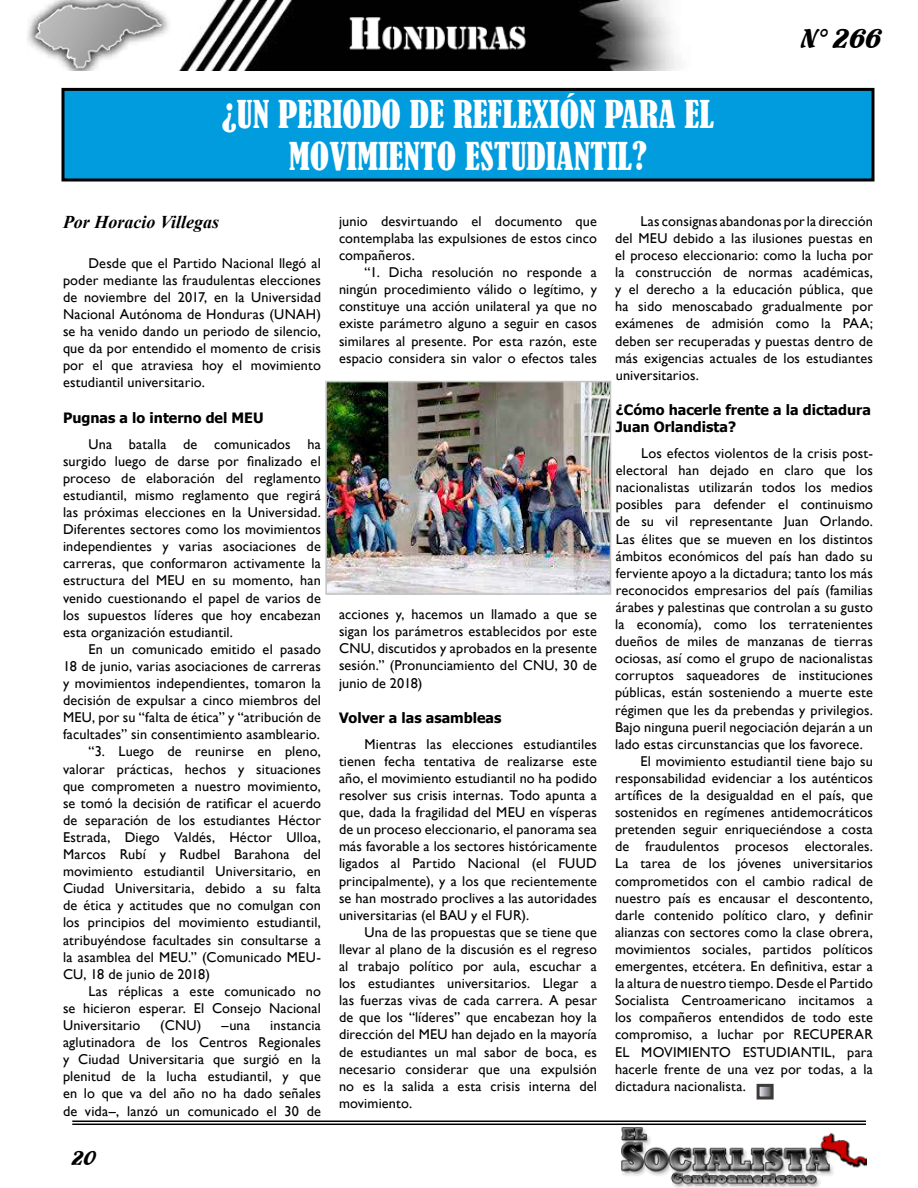
<style>
.page{position:relative;width:918px;height:1188px;background:#fff}
.page>*{position:absolute;margin:0;border:0;box-sizing:border-box;transform-origin:0 0}
.t1{font:condensed 36px/42px "Bernard";color:#fff;text-align:center}
.t2{font:28.5px "Flamenco D";color:#000}
.t3{font:21px "Flamenco D";color:#000}
.t4{font:italic 700 18px "Times New Roman";color:#000}
.t5{font:14.25px/17.1px "Gill Sans";letter-spacing:.01em;color:#000;text-align:justify}
.t6{font:700 14.25px/17.1px "Tahoma";color:#000}
</style>
<div class="page">
<hr style="left:72px;top:1121px;width:794px;height:1px;background:#000">
<hr style="left:72px;top:1124px;width:794px;height:1px;background:#000">
<img style="left:621px;top:1127px;width:245px;height:61px">
<img style="left:27px;top:0;width:652px;height:70px">
<svg style="left:761px;top:1088px;width:9px;height:8px"></svg>
<div style="left:757px;top:1084px;width:17px;height:16px;border:3px solid #3e3a3a"></div>
<div style="left:63px;top:89px;width:810px;height:91px;background:#009cde"></div>
<div style="left:62px;top:88px;width:812px;height:94px;border:3px solid #000"></div>
<img style="left:328px;top:384px;width:280px;height:208px">
<div style="left:325px;top:381px;width:286px;height:214px;border:2px solid #c4c4c4"></div>
<h1 class="t1" style="left:222px;top:94px;width:494px">¿UN PERIODO DE REFLEXIÓN PARA EL<br>MOVIMIENTO ESTUDIANTIL?</h1>
<h2 class="t2" style="left:802px;top:21px;width:82px">N° 266</h2>
<p class="t4" style="left:63px;top:210px;width:158px">Por Horacio Villegas</p>
<p class="t5" style="left:63px;top:255px;width:260px;text-indent:25px">Desde que el Partido Nacional llegó al poder mediante las fraudulentas elecciones de noviembre del 2017, en la Universidad Nacional Autónoma de Honduras (UNAH) se ha venido dando un periodo de silencio, que da por entendido el momento de crisis por el que atraviesa hoy el movimiento estudiantil universitario.</p>
<p class="t6" style="left:63px;top:409px;width:202px">Pugnas a lo interno del MEU</p>
<p class="t5" style="left:63px;top:436px;width:260px;text-indent:25px">Una batalla de comunicados ha surgido luego de darse por finalizado el proceso de elaboración del reglamento estudiantil, mismo reglamento que regirá las próximas elecciones en la Universidad.<br>Diferentes sectores como los movimientos independientes y varias asociaciones de carreras, que conformaron activamente la estructura del MEU en su momento, han venido cuestionando el papel de varios de los supuestos líderes que hoy encabezan esta organización estudiantil.</p>
<p class="t5" style="left:88px;top:641px;width:234px">En un comunicado emitido el pasado</p>
<p class="t5" style="left:63px;top:658px;width:259px">18 de junio, varias asociaciones de carreras</p>
<p class="t5" style="left:63px;top:675px;width:259px">y movimientos independientes, tomaron la</p>
<p class="t5" style="left:63px;top:692px;width:260px">decisión de expulsar a cinco miembros del</p>
<p class="t5" style="left:63px;top:709px;width:260px">MEU, por su “falta de ética” y “atribución de</p>
<p class="t5" style="left:63px;top:726px;width:258px">facultades” sin consentimiento asambleario.</p>
<p class="t5" style="left:88px;top:743px;width:234px">“3. Luego de reunirse en pleno,</p>
<p class="t5" style="left:63px;top:761px;width:260px">valorar prácticas, hechos y situaciones</p>
<p class="t5" style="left:63px;top:778px;width:259px">que comprometen a nuestro movimiento,</p>
<p class="t5" style="left:63px;top:795px;width:260px">se tomó la decisión de ratificar el acuerdo</p>
<p class="t5" style="left:63px;top:812px;width:260px">de separación de los estudiantes Héctor</p>
<p class="t5" style="left:63px;top:829px;width:259px">Estrada, Diego Valdés, Héctor Ulloa,</p>
<p class="t5" style="left:63px;top:846px;width:259px">Marcos Rubí y Rudbel Barahona del</p>
<p class="t5" style="left:63px;top:863px;width:259px">movimiento estudiantil Universitario, en</p>
<p class="t5" style="left:63px;top:880px;width:260px">Ciudad Universitaria, debido a su falta</p>
<p class="t5" style="left:63px;top:897px;width:260px">de ética y actitudes que no comulgan con</p>
<p class="t5" style="left:63px;top:914px;width:260px">los principios del movimiento estudiantil,</p>
<p class="t5" style="left:63px;top:932px;width:260px">atribuyéndose facultades sin consultarse a</p>
<p class="t5" style="left:63px;top:949px;width:259px">la asamblea del MEU.” (Comunicado MEU-</p>
<p class="t5" style="left:63px;top:966px;width:149px">CU, 18 de junio de 2018)</p>
<p class="t5" style="left:88px;top:983px;width:234px">Las réplicas a este comunicado no</p>
<p class="t5" style="left:63px;top:1000px;width:260px">se hicieron esperar. El Consejo Nacional</p>
<p class="t5" style="left:63px;top:1017px;width:79px">Universitario</p>
<p class="t5" style="left:160px;top:1017px;width:43px">(CNU)</p>
<p class="t5" style="left:222px;top:1017px;width:30px">–una</p>
<p class="t5" style="left:63px;top:1017px;width:260px;text-indent:207px">instancia aglutinadora de los Centros Regionales y Ciudad Universitaria que surgió en la plenitud de la lucha estudiantil, y que en lo que va del año no ha dado señales de vida–, lanzó un comunicado el 30 de</p>
<h3 class="t3" style="left:72px;top:1146px;width:25px">20</h3>
<p class="t5" style="left:339px;top:213px;width:260px">junio desvirtuando el documento que contemplaba las expulsiones de estos cinco compañeros.</p>
<p class="t5" style="left:339px;top:264px;width:260px;text-indent:25px">“1. Dicha resolución no responde a ningún procedimiento válido o legítimo, y constituye una acción unilateral ya que no existe parámetro alguno a seguir en casos similares al presente. Por esta razón, este espacio considera sin valor o efectos tales</p>
<p class="t5" style="left:339px;top:606px;width:260px">acciones y, hacemos un llamado a que se sigan los parámetros establecidos por este CNU, discutidos y aprobados en la presente sesión.” (Pronunciamiento del CNU, 30 de junio de 2018)</p>
<p class="t6" style="left:339px;top:709px;width:164px">Volver a las asambleas</p>
<p class="t5" style="left:339px;top:736px;width:260px;text-indent:25px">Mientras las elecciones estudiantiles tienen fecha tentativa de realizarse este año, el movimiento estudiantil no ha podido resolver sus crisis internas. Todo apunta a que, dada la fragilidad del MEU en vísperas de un proceso eleccionario, el panorama sea más favorable a los sectores históricamente ligados al Partido Nacional (el FUUD principalmente), y a los que recientemente se han mostrado proclives a las autoridades universitarias (el BAU y el FUR).</p>
<p class="t5" style="left:339px;top:924px;width:260px;text-indent:25px">Una de las propuestas que se tiene que llevar al plano de la discusión es el regreso al trabajo político por aula, escuchar a los estudiantes universitarios. Llegar a las fuerzas vivas de cada carrera. A pesar de que los “líderes” que encabezan hoy la dirección del MEU han dejado en la mayoría de estudiantes un mal sabor de boca, es necesario considerar que una expulsión no es la salida a esta crisis interna del movimiento.</p>
<p class="t5" style="left:615px;top:213px;width:260px;text-indent:25px">Las consignas abandonas por la dirección del MEU debido a las ilusiones puestas en el proceso eleccionario: como la lucha por la construcción de normas académicas, y el derecho a la educación pública, que ha sido menoscabado gradualmente por exámenes de admisión como la PAA; deben ser recuperadas y puestas dentro de más exigencias actuales de los estudiantes universitarios.</p>
<p class="t6" style="left:616px;top:402px;width:257px">¿Cómo hacerle frente a la dictadura<br>Juan Orlandista?</p>
<p class="t5" style="left:641px;top:445px;width:233px">Los efectos violentos de la crisis post-</p>
<p class="t5" style="left:616px;top:462px;width:259px">electoral han dejado en claro que los</p>
<p class="t5" style="left:616px;top:479px;width:259px">nacionalistas utilizarán todos los medios</p>
<p class="t5" style="left:616px;top:496px;width:259px">posibles para defender el continuismo</p>
<p class="t5" style="left:616px;top:513px;width:259px">de su vil representante Juan Orlando.</p>
<p class="t5" style="left:616px;top:530px;width:259px">Las élites que se mueven en los distintos</p>
<p class="t5" style="left:616px;top:548px;width:259px">ámbitos económicos del país han dado su</p>
<p class="t5" style="left:616px;top:565px;width:259px">ferviente apoyo a la dictadura; tanto los más</p>
<p class="t5" style="left:616px;top:582px;width:259px">reconocidos empresarios del país (familias</p>
<p class="t5" style="left:616px;top:599px;width:259px">árabes y palestinas que controlan a su gusto</p>
<p class="t5" style="left:615px;top:616px;width:260px">la economía), como los terratenientes</p>
<p class="t5" style="left:615px;top:633px;width:260px">dueños de miles de manzanas de tierras</p>
<p class="t5" style="left:615px;top:650px;width:260px">ociosas, así como el grupo de nacionalistas</p>
<p class="t5" style="left:615px;top:667px;width:260px">corruptos saqueadores de instituciones</p>
<p class="t5" style="left:615px;top:684px;width:260px">públicas, están sosteniendo a muerte este</p>
<p class="t5" style="left:615px;top:701px;width:260px">régimen que les da prebendas y privilegios.</p>
<p class="t5" style="left:615px;top:719px;width:260px">Bajo ninguna pueril negociación dejarán a un</p>
<p class="t5" style="left:615px;top:736px;width:249px">lado estas circunstancias que los favorece.</p>
<p class="t5" style="left:641px;top:753px;width:234px">El movimiento estudiantil tiene bajo su</p>
<p class="t5" style="left:615px;top:770px;width:260px">responsabilidad evidenciar a los auténticos</p>
<p class="t5" style="left:615px;top:787px;width:260px">artífices de la desigualdad en el país, que</p>
<p class="t5" style="left:615px;top:804px;width:260px">sostenidos en regímenes antidemocráticos</p>
<p class="t5" style="left:615px;top:821px;width:259px">pretenden seguir enriqueciéndose a costa</p>
<p class="t5" style="left:615px;top:838px;width:259px">de fraudulentos procesos electorales.</p>
<p class="t5" style="left:615px;top:855px;width:260px">La tarea de los jóvenes universitarios</p>
<p class="t5" style="left:615px;top:872px;width:260px">comprometidos con el cambio radical de</p>
<p class="t5" style="left:615px;top:890px;width:260px">nuestro país es encausar el descontento,</p>
<p class="t5" style="left:615px;top:907px;width:260px">darle contenido político claro, y definir</p>
<p class="t5" style="left:615px;top:924px;width:260px">alianzas con sectores como la clase obrera,</p>
<p class="t5" style="left:615px;top:941px;width:260px">movimientos sociales, partidos políticos</p>
<p class="t5" style="left:615px;top:958px;width:260px">emergentes, etcétera. En definitiva, estar a</p>
<p class="t5" style="left:615px;top:975px;width:260px">la altura de nuestro tiempo. Desde el Partido</p>
<p class="t5" style="left:615px;top:992px;width:259px">Socialista Centroamericano incitamos a</p>
<p class="t5" style="left:615px;top:1009px;width:260px">los compañeros entendidos de todo este</p>
<p class="t5" style="left:615px;top:1026px;width:259px">compromiso, a luchar por RECUPERAR</p>
<p class="t5" style="left:615px;top:1043px;width:260px">EL MOVIMIENTO ESTUDIANTIL, para</p>
<p class="t5" style="left:615px;top:1061px;width:260px">hacerle frente de una vez por todas, a la</p>
<p class="t5" style="left:615px;top:1078px;width:133px">dictadura nacionalista.</p>
</div>
